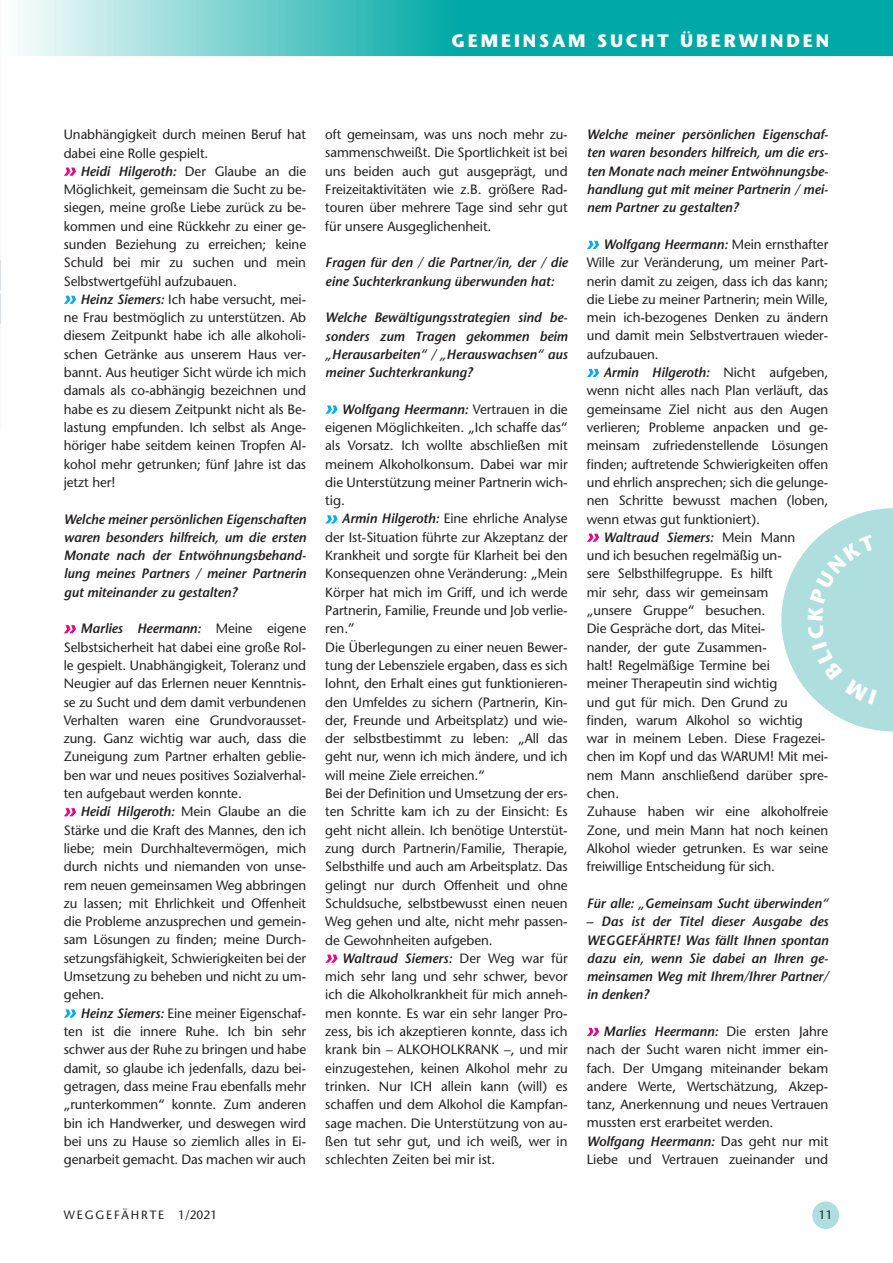
<style>
.page{position:relative;width:893px;height:1263px;background:#fff}
.page>*{position:absolute;margin:0;border:0;box-sizing:border-box;transform-origin:0 0}
.t1{font:700 18px "ITC Stone Sans Pro";letter-spacing:.16em;color:#fff}
._04_Grundschrift_ohn{font:500 13.5px/18.3px "Stone Sans Std";letter-spacing:-.005em;color:#231f20;text-align:justify}
.Interview_Frage{font:italic 600 13.5px/18.3px "Stone Sans Std";letter-spacing:-.005em;color:#231f20;text-align:justify}
.t2{font:500 12px "Stone Sans Std";letter-spacing:.16em;color:#231f20}
.s1{font-weight:600;font-style:italic}
</style>
<div class="page">
<svg style="left:22px;top:0;width:871px;height:56px;background:#3cbdba"></svg>
<div style="left:812px;top:1201px;width:27px;height:28px;background:#aedede;border-radius:50%"></div>
<svg style="left:587px;top:241px;width:12px;height:8px"></svg>
<svg style="left:587px;top:369px;width:12px;height:8px"></svg>
<svg style="left:587px;top:534px;width:12px;height:8px"></svg>
<svg style="left:587px;top:1028px;width:12px;height:8px"></svg>
<svg style="left:325px;top:405px;width:13px;height:9px"></svg>
<svg style="left:325px;top:515px;width:13px;height:8px"></svg>
<svg style="left:325px;top:954px;width:13px;height:9px"></svg>
<svg style="left:64px;top:168px;width:12px;height:8px"></svg>
<svg style="left:64px;top:296px;width:12px;height:8px"></svg>
<svg style="left:64px;top:625px;width:12px;height:8px"></svg>
<svg style="left:64px;top:808px;width:12px;height:8px"></svg>
<svg style="left:64px;top:1009px;width:12px;height:9px"></svg>
<img style="left:0;top:0;width:1px;height:424px">
<svg style="left:781px;top:508px;width:112px;height:224px"></svg>
<h1 class="t1" style="left:452px;top:30px;width:379px">GEMEINSAM SUCHT ÜBERWINDEN</h1>
<p class="_04_Grundschrift_ohn" style="left:64px;top:125px;width:244px">Unabhängigkeit durch meinen Beruf hat dabei eine Rolle gespielt.</p>
<p class="_04_Grundschrift_ohn" style="left:64px;top:162px;width:244px;text-indent:17px"><span class="s1">Heidi Hilgeroth:</span> Der Glaube an die Möglichkeit, gemeinsam die Sucht zu be&shy;siegen, meine große Liebe zurück zu be&shy;kommen und eine Rückkehr zu einer ge&shy;sunden Beziehung zu erreichen; keine Schuld bei mir zu suchen und mein Selbstwertgefühl aufzubauen.</p>
<p class="_04_Grundschrift_ohn" style="left:64px;top:290px;width:244px;text-indent:17px"><span class="s1">Heinz Siemers:</span> Ich habe versucht, mei&shy;ne Frau bestmöglich zu unterstützen. Ab diesem Zeitpunkt habe ich alle alkoholi&shy;schen Getränke aus unserem Haus ver&shy;bannt. Aus heutiger Sicht würde ich mich damals als co-abhängig bezeichnen und habe es zu diesem Zeitpunkt nicht als Be&shy;lastung empfunden. Ich selbst als Ange&shy;höriger habe seitdem keinen Tropfen Al&shy;kohol mehr getrunken; fünf Jahre ist das jetzt her!</p>
<p class="Interview_Frage" style="left:64px;top:510px;width:244px">Welche meiner persönlichen Eigenschaften waren besonders hilfreich, um die ersten Monate nach der Entwöhnungsbehand&shy;lung meines Partners / meiner Partnerin gut miteinander zu gestalten?</p>
<p class="_04_Grundschrift_ohn" style="left:64px;top:619px;width:244px;text-indent:17px"><span class="s1">Marlies Heermann:</span> Meine eigene Selbstsicherheit hat dabei eine große Rol&shy;le gespielt. Unabhängigkeit, Toleranz und Neugier auf das Erlernen neuer Kenntnis&shy;se zu Sucht und dem damit verbundenen Verhalten waren eine Grundvorausset&shy;zung. Ganz wichtig war auch, dass die Zuneigung zum Partner erhalten geblie&shy;ben war und neues positives Sozialverhal&shy;ten aufgebaut werden konnte.</p>
<p class="_04_Grundschrift_ohn" style="left:64px;top:802px;width:244px;text-indent:17px"><span class="s1">Heidi Hilgeroth:</span> Mein Glaube an die Stärke und die Kraft des Mannes, den ich liebe; mein Durchhaltevermögen, mich durch nichts und niemanden von unse&shy;rem neuen gemeinsamen Weg abbringen zu lassen; mit Ehrlichkeit und Offenheit die Probleme anzusprechen und gemein&shy;sam Lösungen zu finden; meine Durch&shy;setzungsfähigkeit, Schwierigkeiten bei der Umsetzung zu beheben und nicht zu um&shy;gehen.</p>
<p class="_04_Grundschrift_ohn" style="left:64px;top:1004px;width:244px;text-indent:17px"><span class="s1">Heinz Siemers:</span> Eine meiner Eigenschaf&shy;ten ist die innere Ruhe. Ich bin sehr schwer aus der Ruhe zu bringen und habe damit, so glaube ich jedenfalls, dazu bei&shy;getragen, dass meine Frau ebenfalls mehr „runterkommen“ konnte. Zum anderen bin ich Handwerker, und deswegen wird bei uns zu Hause so ziemlich alles in Ei&shy;genarbeit gemacht. Das machen wir auch</p>
<p class="_04_Grundschrift_ohn" style="left:325px;top:125px;width:244px">oft gemeinsam, was uns noch mehr zu&shy;sammenschweißt. Die Sportlichkeit ist bei uns beiden auch gut ausgeprägt, und Freizeitaktivitäten wie z.B. größere Rad&shy;touren über mehrere Tage sind sehr gut für unsere Ausgeglichenheit.</p>
<p class="Interview_Frage" style="left:325px;top:253px;width:244px">Fragen für den / die Partner/in, der / die eine Suchterkrankung überwunden hat:</p>
<p class="Interview_Frage" style="left:325px;top:308px;width:244px">Welche Bewältigungsstrategien sind be&shy;sonders zum Tragen gekommen beim „Herausarbeiten“ / „Herauswachsen“ aus meiner Suchterkrankung?</p>
<p class="_04_Grundschrift_ohn" style="left:325px;top:400px;width:244px;text-indent:17px"><span class="s1">Wolfgang Heermann:</span> Vertrauen in die eigenen Möglichkeiten. „Ich schaffe das“ als Vorsatz. Ich wollte abschließen mit meinem Alkoholkonsum. Dabei war mir die Unterstützung meiner Partnerin wich&shy;tig.</p>
<p class="_04_Grundschrift_ohn" style="left:325px;top:510px;width:244px;text-indent:17px"><span class="s1">Armin Hilgeroth:</span> Eine ehrliche Analyse der Ist-Situation führte zur Akzeptanz der Krankheit und sorgte für Klarheit bei den Konsequenzen ohne Veränderung: „Mein Körper hat mich im Griff, und ich werde Partnerin, Familie, Freunde und Job verlie&shy;ren.”</p>
<p class="_04_Grundschrift_ohn" style="left:325px;top:638px;width:244px">Die Überlegungen zu einer neuen Bewer&shy;tung der Lebensziele ergaben, dass es sich lohnt, den Erhalt eines gut funktionieren&shy;den Umfeldes zu sichern (Partnerin, Kin&shy;der, Freunde und Arbeitsplatz) und wie&shy;der selbstbestimmt zu leben: „All das geht nur, wenn ich mich ändere, und ich will meine Ziele erreichen.“</p>
<p class="_04_Grundschrift_ohn" style="left:325px;top:784px;width:244px">Bei der Definition und Umsetzung der ers&shy;ten Schritte kam ich zu der Einsicht: Es geht nicht allein. Ich benötige Unterstüt&shy;zung durch Partnerin/Familie, Therapie, Selbsthilfe und auch am Arbeitsplatz. Das gelingt nur durch Offenheit und ohne Schuldsuche, selbstbewusst einen neuen Weg gehen und alte, nicht mehr passen&shy;de Gewohnheiten aufgeben.</p>
<p class="_04_Grundschrift_ohn" style="left:325px;top:949px;width:244px;text-indent:17px"><span class="s1">Waltraud Siemers:</span> Der Weg war für mich sehr lang und sehr schwer, bevor ich die Alkoholkrankheit für mich anneh&shy;men konnte. Es war ein sehr langer Pro&shy;zess, bis ich akzeptieren konnte, dass ich krank bin – ALKOHOLKRANK –, und mir einzugestehen, keinen Alkohol mehr zu trinken. Nur ICH allein kann (will) es schaffen und dem Alkohol die Kampfan&shy;sage machen. Die Unterstützung von au&shy;ßen tut sehr gut, und ich weiß, wer in schlechten Zeiten bei mir ist.</p>
<p class="Interview_Frage" style="left:587px;top:125px;width:243px">Welche meiner persönlichen Eigenschaf&shy;ten waren besonders hilfreich, um die ers&shy;ten Monate nach meiner Entwöhnungsbe&shy;handlung gut mit meiner Partnerin / mei&shy;nem Partner zu gestalten?</p>
<p class="_04_Grundschrift_ohn" style="left:587px;top:235px;width:243px;text-indent:17px"><span class="s1">Wolfgang Heermann:</span> Mein ernsthafter Wille zur Veränderung, um meiner Part&shy;nerin damit zu zeigen, dass ich das kann; die Liebe zu meiner Partnerin; mein Wille, mein ich-bezogenes Denken zu ändern und damit mein Selbstvertrauen wieder&shy;aufzubauen.</p>
<p class="_04_Grundschrift_ohn" style="left:587px;top:363px;width:243px;text-indent:17px"><span class="s1">Armin Hilgeroth:</span> Nicht aufgeben, wenn nicht alles nach Plan verläuft, das gemeinsame Ziel nicht aus den Augen verlieren; Probleme anpacken und ge&shy;meinsam zufriedenstellende Lösungen finden; auftretende Schwierigkeiten offen und ehrlich ansprechen; sich die gelunge&shy;nen Schritte bewusst machen (loben, wenn etwas gut funktioniert).</p>
<p class="_04_Grundschrift_ohn" style="left:587px;top:528px;width:243px;text-align:left;text-indent:17px"><span class="s1">Waltraud Siemers:</span> Mein Mann<br>und ich besuchen regelmäßig un-<br>sere Selbsthilfegruppe. Es hilft<br>mir sehr, dass wir gemeinsam<br>„unsere Gruppe“ besuchen.<br>Die Gespräche dort, das Mitei-<br>nander, der gute Zusammen-<br>halt! Regelmäßige Termine bei<br>meiner Therapeutin sind wichtig<br>und gut für mich. Den Grund zu finden, warum Alkohol so wichtig<br>war in meinem Leben. Diese Fragezei&shy;chen im Kopf und das WARUM! Mit mei&shy;nem Mann anschließend darüber spre&shy;chen.</p>
<p class="_04_Grundschrift_ohn" style="left:587px;top:802px;width:243px">Zuhause haben wir eine alkoholfreie Zone, und mein Mann hat noch keinen Alkohol wieder getrunken. Es war seine freiwillige Entscheidung für sich.</p>
<p class="Interview_Frage" style="left:587px;top:894px;width:243px">Für alle: „Gemeinsam Sucht überwinden“</p>
<p class="Interview_Frage" style="left:587px;top:912px;width:243px">– Das ist der Titel dieser Ausgabe des WEGGEFÄHRTE! Was fällt Ihnen spontan dazu ein, wenn Sie dabei an Ihren ge&shy;meinsamen Weg mit Ihrem/Ihrer Partner/ in denken?</p>
<p class="_04_Grundschrift_ohn" style="left:587px;top:1022px;width:243px;text-indent:17px"><span class="s1">Marlies Heermann:</span> Die ersten Jahre nach der Sucht waren nicht immer ein&shy;fach. Der Umgang miteinander bekam andere Werte, Wertschätzung, Akzep&shy;tanz, Anerkennung und neues Vertrauen mussten erst erarbeitet werden.</p>
<p class="_04_Grundschrift_ohn" style="left:587px;top:1132px;width:243px"><span class="s1">Wolfgang Heermann:</span> Das geht nur mit<br>Liebe und Vertrauen zueinander und</p>
<p class="t2" style="left:64px;top:1207px;width:155px">WEGGEFÄHRTE 1/2021</p>
<p class="t2" style="left:819px;top:1207px;width:15px">11</p>
</div>
